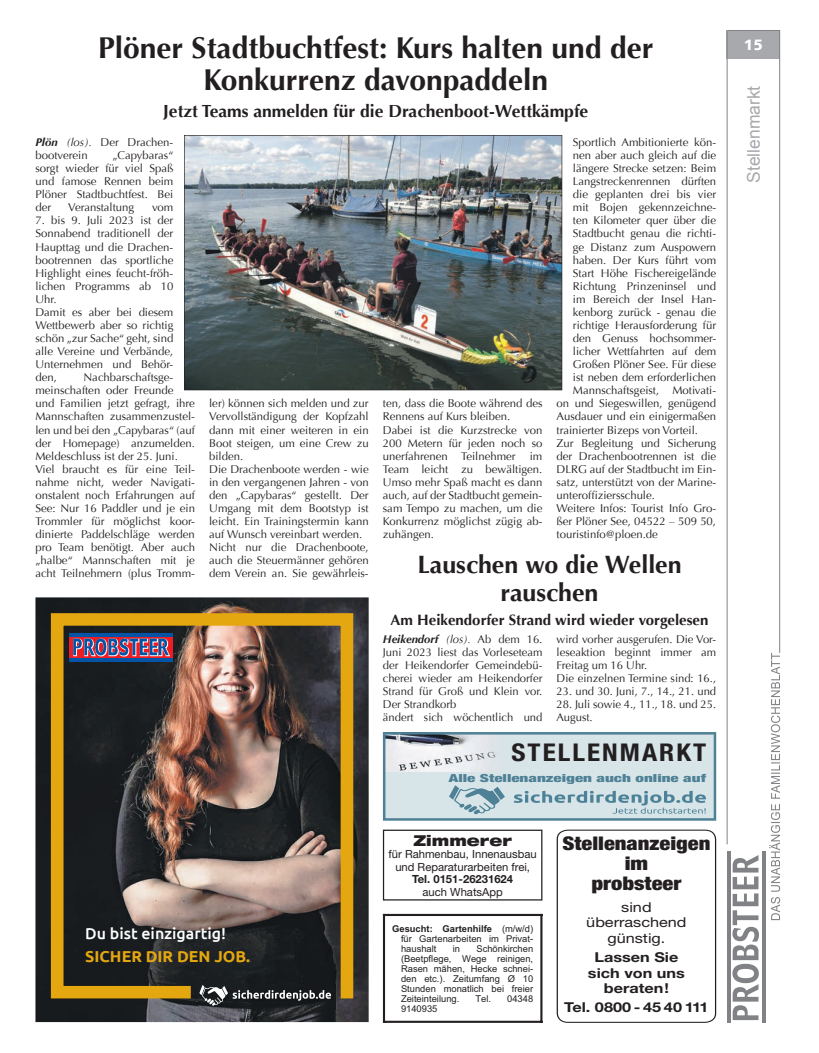
<style>
.page{position:relative;width:819px;height:1053px;background:#fff}
.page>*{position:absolute;margin:0;border:0;box-sizing:border-box;transform-origin:0 0}
.t1{font:700 30px/32.5px "Optima";color:#231f20;text-align:center}
.t2{font:700 25px/27.5px "Optima";color:#231f20;text-align:center}
.t3{font:700 condensed 24.5px "Helvetica Neue";letter-spacing:.075em;color:#231f20;scale:1.11 1}
.t4{font:900 condensed 18.88px/19.9px "Helvetica Neue";color:#231f20;text-align:center;scale:1.19 1}
.t5{font:700 17.5px "Optima";color:#231f20}
.t6{font:17.5px "Arial";color:#a8a9ad}
.t7{font:500 15.75px/22.9px "Ubuntu";color:#fff}
.t8{font:700 15px "Optima";color:#231f20}
.t9{font:900 expanded 15px "Helvetica Neue";color:#231f20}
.t10{font:900 15px "Syntax LT Std";color:#fff}
.t11{font:700 13.62px/15.8px "Helvetica Neue";color:#231f20;text-align:center;scale:1.19 1}
.t12{font:13.62px/15.8px "Helvetica Neue";color:#231f20;text-align:center;scale:1.19 1}
.t13{font:11.25px/13px "Optima";color:#231f20}
.t14{font:11.25px/12.5px "Helvetica Neue";color:#231f20;text-align:center}
.t15{font:900 condensed 11.12px "Helvetica Neue";color:#4e8196;scale:1.54 1}
.t16{font:9.38px/10px "Arial";color:#231f20;text-align:justify}
.s1{font-weight:700;font-style:italic}
.s2{font-style:italic}
.s3{font-weight:700;color:#e5a710}
.s4{font-weight:700}
</style>
<div class="page">
<hr style="left:762px;top:851px;width:3px;height:171px;background:#808285">
<svg style="left:726px;top:30px;width:54px;height:989px"></svg>
<div style="left:383px;top:829px;width:159px;height:71px;border:1px solid #231f20"></div>
<hr style="left:383px;top:1020px;width:159px;height:2px;background:#231f20">
<hr style="left:540px;top:913px;width:2px;height:109px;background:#231f20">
<hr style="left:383px;top:913px;width:159px;height:2px;background:#231f20">
<hr style="left:383px;top:913px;width:2px;height:109px;background:#231f20">
<img style="left:35px;top:597px;width:333px;height:424px">
<svg style="left:45px;top:607px;width:314px;height:403px;background:#604f3a"></svg>
<img style="left:199px;top:984px;width:136px;height:25px">
<svg style="left:199px;top:984px;width:132px;height:21px;background:#45484a"></svg>
<svg style="left:70px;top:636px;width:103px;height:22px"></svg>
<svg style="left:73px;top:638px;width:97px;height:18px;background:#84638a"></svg>
<svg style="left:70px;top:632px;width:103px;height:4px"></svg>
<hr style="left:70px;top:658px;width:103px;height:4px;background:#0154a6">
<svg style="left:383px;top:732px;width:333px;height:88px;background:#c5d5db"></svg>
<svg style="left:556px;top:829px;width:160px;height:193px"></svg>
<img style="left:184px;top:135px;width:378px;height:255px">
<p class="t1" style="left:98px;top:32px;width:556px">Plöner Stadtbuchtfest: Kurs halten und der<br>Konkurrenz davonpaddeln</p>
<p class="t5" style="left:163px;top:101px;width:426px">Jetzt Teams anmelden für die Drachenboot-Wettkämpfe</p>
<p class="t13" style="left:35px;top:136px;width:139px"><span class="s1">Plön</span> <span class="s2">(los).</span> Der Drachen&shy;bootverein</p>
<p class="t13" style="left:35px;top:149px;width:139px;text-align:justify;text-indent:77px">„Capybaras“ sorgt wieder für viel Spaß und famose Rennen beim Plöner Stadtbuchtfest. Bei der</p>
<p class="t13" style="left:68px;top:201px;width:68px">Veranstaltung</p>
<p class="t13" style="left:152px;top:201px;width:23px">vom</p>
<p class="t13" style="left:35px;top:214px;width:139px">7. bis 9. Juli 2023 ist der<br>Sonnabend traditionell der<br>Haupttag und die Drachen&shy;bootrennen das sportliche<br>Highlight eines feucht-fröh&shy;lichen Programms ab 10<br>Uhr.<br>Damit es aber bei diesem<br>Wettbewerb aber so richtig schön „zur Sache“ geht, sind alle Vereine und Verbände,<br>Unternehmen und Behör&shy;den,</p>
<p class="t13" style="left:35px;top:371px;width:161px;text-indent:48px">Nachbarschaftsge&shy;meinschaften oder Freunde und Familien jetzt gefragt, ihre<br>Mannschaften zusammenzustel&shy;len und bei den „Capybaras“ (auf der Homepage) anzumelden.<br>Meldeschluss ist der 25. Juni.<br>Viel braucht es für eine Teil&shy;nahme nicht, weder Navigati&shy;onstalent noch Erfahrungen auf<br>See: Nur 16 Paddler und je ein<br>Trommler für möglichst koor&shy;dinierte Paddelschläge werden pro Team benötigt. Aber auch „halbe“ Mannschaften mit je acht Teilnehmern (plus Tromm-</p>
<p class="t13" style="left:209px;top:397px;width:161px">ler) können sich melden und zur<br>Vervollständigung der Kopfzahl dann mit einer weiteren in ein<br>Boot steigen, um eine Crew zu bilden.<br>Die Drachenboote werden - wie in den vergangenen Jahren - von den „Capybaras“ gestellt. Der<br>Umgang mit dem Bootstyp ist leicht. Ein Trainingstermin kann auf Wunsch vereinbart werden.<br>Nicht nur die Drachenboote, auch die Steuermänner gehören dem Verein an. Sie gewährleis-</p>
<p class="t13" style="left:573px;top:136px;width:145px">Sportlich Ambitionierte kön-</p>
<p class="t13" style="left:573px;top:149px;width:145px">nen aber auch gleich auf die</p>
<p class="t13" style="left:573px;top:162px;width:145px">längere Strecke setzen: Beim</p>
<p class="t13" style="left:573px;top:175px;width:145px">Langstreckenrennen dürften</p>
<p class="t13" style="left:573px;top:188px;width:145px">die geplanten drei bis vier</p>
<p class="t13" style="left:573px;top:201px;width:145px">mit Bojen gekennzeichne-</p>
<p class="t13" style="left:573px;top:214px;width:145px">ten Kilometer quer über die</p>
<p class="t13" style="left:573px;top:227px;width:145px">Stadtbucht genau die richti-</p>
<p class="t13" style="left:573px;top:240px;width:145px">ge Distanz zum Auspowern</p>
<p class="t13" style="left:573px;top:253px;width:145px">haben. Der Kurs führt vom</p>
<p class="t13" style="left:573px;top:266px;width:145px">Start Höhe Fischereigelände</p>
<p class="t13" style="left:573px;top:279px;width:145px">Richtung Prinzeninsel und</p>
<p class="t13" style="left:573px;top:292px;width:145px">im Bereich der Insel Han-</p>
<p class="t13" style="left:573px;top:306px;width:145px">kenborg zurück - genau die</p>
<p class="t13" style="left:573px;top:319px;width:145px">richtige Herausforderung für</p>
<p class="t13" style="left:573px;top:332px;width:145px">den Genuss hochsommer-</p>
<p class="t13" style="left:573px;top:345px;width:145px">licher Wettfahrten auf dem</p>
<p class="t13" style="left:573px;top:358px;width:145px">Großen Plöner See. Für diese</p>
<p class="t13" style="left:573px;top:371px;width:145px">ist neben dem erforderlichen</p>
<p class="t13" style="left:573px;top:384px;width:145px">Mannschaftsgeist, Motivati-</p>
<p class="t13" style="left:556px;top:397px;width:161px">on und Siegeswillen, genügend</p>
<p class="t13" style="left:556px;top:410px;width:161px">Ausdauer und ein einigermaßen</p>
<p class="t13" style="left:556px;top:423px;width:143px">trainierter Bizeps von Vorteil.</p>
<p class="t13" style="left:556px;top:436px;width:161px">Zur Begleitung und Sicherung</p>
<p class="t13" style="left:556px;top:449px;width:161px">der Drachenbootrennen ist die</p>
<p class="t13" style="left:556px;top:462px;width:161px">DLRG auf der Stadtbucht im Ein-</p>
<p class="t13" style="left:556px;top:475px;width:161px">satz, unterstützt von der Marine-</p>
<p class="t13" style="left:556px;top:488px;width:100px">unteroffiziersschule.</p>
<p class="t13" style="left:556px;top:501px;width:161px">Weitere Infos: Tourist Info Gro-</p>
<p class="t13" style="left:556px;top:515px;width:161px">ßer Plöner See, 04522 – 509 50,</p>
<p class="t13" style="left:556px;top:528px;width:103px">touristinfo@ploen.de</p>
<p class="t2" style="left:417px;top:551px;width:266px">Lauschen wo die Wellen rauschen</p>
<p class="t8" style="left:390px;top:611px;width:319px">Am Heikendorfer Strand wird wieder vorgelesen</p>
<p class="t13" style="left:383px;top:632px;width:161px"><span class="s1">Heikendorf</span> <span class="s2">(los).</span> Ab dem 16.<br>Juni 2023 liest das Vorleseteam der Heikendorfer Gemeindebü&shy;cherei wieder am Heikendorfer<br>Strand für Groß und Klein vor.<br>Der Strandkorb<br>ändert sich wöchentlich und</p>
<p class="t13" style="left:556px;top:632px;width:161px">wird vorher ausgerufen. Die Vor&shy;leseaktion beginnt immer am<br>Freitag um 16 Uhr.<br>Die einzelnen Termine sind: 16.,</p>
<p class="t13" style="left:383px;top:397px;width:161px">ten, dass die Boote während des<br>Rennens auf Kurs bleiben.<br>Dabei ist die Kurzstrecke von<br>200 Metern für jeden noch so unerfahrenen Teilnehmer</p>
<p class="t13" style="left:383px;top:449px;width:161px;text-align:justify;text-indent:147px">im Team leicht zu bewältigen.<br>Umso mehr Spaß macht es dann auch, auf der Stadtbucht gemein&shy;sam Tempo zu machen, um die Konkurrenz möglichst zügig ab&shy;zuhängen.</p>
<p class="t13" style="left:556px;top:684px;width:161px">23. und 30. Juni, 7., 14., 21. und</p>
<p class="t13" style="left:556px;top:697px;width:161px">28. Juli sowie 4., 11., 18. und 25.<br>August.</p>
<p class="t3" style="left:511px;top:737px;width:177px">STELLENMARKT</p>
<p class="t15" style="left:449px;top:770px;width:168px">Alle Stellenanzeigen auch online auf</p>
<p class="t7" style="left:85px;top:921px;width:166px">Du bist einzigartig!<br><span class="s3">SICHER DIR DEN JOB.</span></p>
<p class="t9" style="left:413px;top:830px;width:100px">Zimmerer</p>
<p class="t14" style="left:388px;top:847px;width:150px">für Rahmenbau, Innenausbau und Reparaturarbeiten frei,<br><span class="s4">Tel. 0151-26231624<br></span>auch WhatsApp</p>
<p class="t16" style="left:401px;top:923px;width:134px;text-indent:-9px"><span class="s4">Gesucht: Gartenhilfe</span> (m/w/d) für Gartenarbeiten im Privat&shy;haushalt</p>
<p class="t16" style="left:401px;top:943px;width:134px;text-indent:75px">Schönkirchen (Beetpflege, Wege reinigen, Rasen mähen, Hecke schnei&shy;den etc.). Zeitumfang Ø 10<br>Stunden monatlich bei freier Zeiteinteilung.</p>
<p class="t16" style="left:453px;top:943px;width:9px">in</p>
<p class="t16" style="left:475px;top:993px;width:17px">Tel.</p>
<p class="t16" style="left:507px;top:993px;width:28px">04348</p>
<p class="t16" style="left:401px;top:1003px;width:38px">9140935</p>
<p class="t4" style="left:562px;top:833px;width:126px">Stellenanzeigen im<br>probsteer</p>
<p class="t12" style="left:586px;top:898px;width:86px">sind überraschend günstig.</p>
<p class="t11" style="left:588px;top:948px;width:83px">Lassen Sie sich von uns beraten!</p>
<p class="t11" style="left:564px;top:998px;width:123px">Tel. 0800 - 45 40 111</p>
<p class="t10" style="left:743px;top:36px;width:21px">15</p>
<p class="t6" style="left:742px;top:183px;width:99px;rotate:-90deg">Stellenmarkt</p>
</div>
